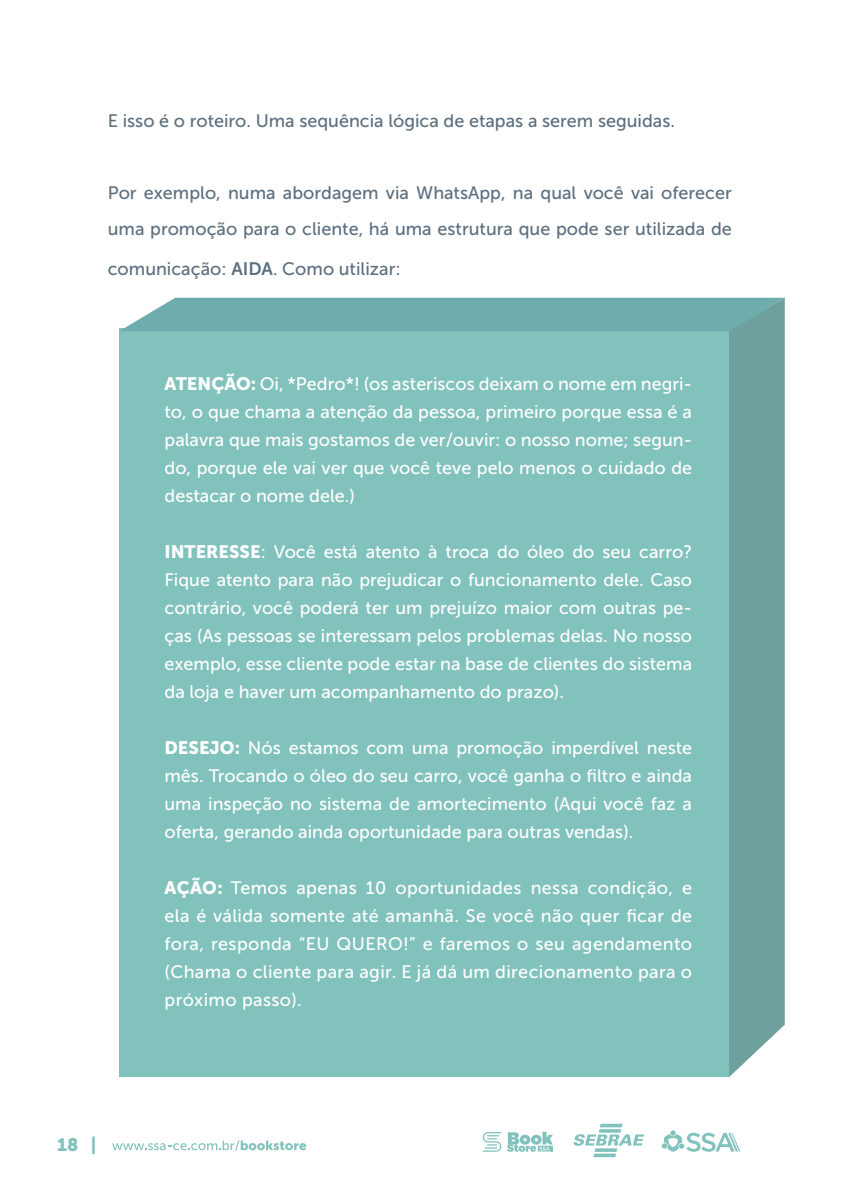
<style>
.page{position:relative;width:851px;height:1191px;background:#fff}
.page>*{position:absolute;margin:0;border:0;box-sizing:border-box;transform-origin:0 0}
.t1{font:18px/28px "Museo Sans 500";color:#fff;text-align:justify}
.t2{font:18px/36px "Museo Sans 500";color:#5c6f7e}
.t3{font:18px "Museo Sans 900";color:#82c2bd}
.s1{font-family:"Museo Sans 700"}
.s2{font-family:"Museo Sans 900"}
</style>
<div class="page">
<svg style="left:112px;top:1140px;width:194px;height:10px"></svg>
<svg style="left:482px;top:1131px;width:71px;height:20px"></svg>
<svg style="left:573px;top:1123px;width:71px;height:34px"></svg>
<svg style="left:661px;top:1130px;width:79px;height:21px"></svg>
<div style="left:728px;top:331px;width:56px;height:746px;background:#6ea19e"></div>
<div style="left:119px;top:328px;width:609px;height:748px;background:#82c2bc"></div>
<svg style="left:120px;top:298px;width:664px;height:33px;background:#72afaf"></svg>
<p class="t2" style="left:108px;top:103px;width:568px">E isso é o roteiro. Uma sequência lógica de etapas a serem seguidas.</p>
<p class="t2" style="left:108px;top:175px;width:625px">Por exemplo, numa abordagem via WhatsApp, na qual você vai oferecer uma promoção para o cliente, há uma estrutura que pode ser utilizada de</p>
<p class="t2" style="left:108px;top:251px;width:294px">comunicação: <span class="s1">AIDA</span>. Como utilizar:</p>
<p class="t1" style="left:164px;top:370px;width:529px"><span class="s2">ATENÇÃO:</span> Oi, *Pedro*! (os asteriscos deixam o nome em negri&shy;to, o que chama a atenção da pessoa, primeiro porque essa é a palavra que mais gostamos de ver/ouvir: o nosso nome; segun&shy;do, porque ele vai ver que você teve pelo menos o cuidado de destacar o nome dele.)</p>
<p class="t1" style="left:164px;top:538px;width:529px"><span class="s2">INTERESSE</span>: Você está atento à troca do óleo do seu carro?<br>Fique atento para não prejudicar o funcionamento dele. Caso contrário, você poderá ter um prejuízo maior com outras pe&shy;ças (As pessoas se interessam pelos problemas delas. No nosso exemplo, esse cliente pode estar na base de clientes do sistema da loja e haver um acompanhamento do prazo).</p>
<p class="t1" style="left:164px;top:734px;width:529px"><span class="s2">DESEJO:</span> Nós estamos com uma promoção imperdível neste mês. Trocando o óleo do seu carro, você ganha o filtro e ainda uma inspeção no sistema de amortecimento (Aqui você faz a oferta, gerando ainda oportunidade para outras vendas).</p>
<p class="t1" style="left:164px;top:874px;width:529px"><span class="s2">AÇÃO:</span> Temos apenas 10 oportunidades nessa condição, e ela é válida somente até amanhã. Se você não quer ficar de fora, responda “EU QUERO!” e faremos o seu agendamento (Chama o cliente para agir. E já dá um direcionamento para o próximo passo).</p>
<p class="t3" style="left:57px;top:1134px;width:41px">18 |</p>
</div>
